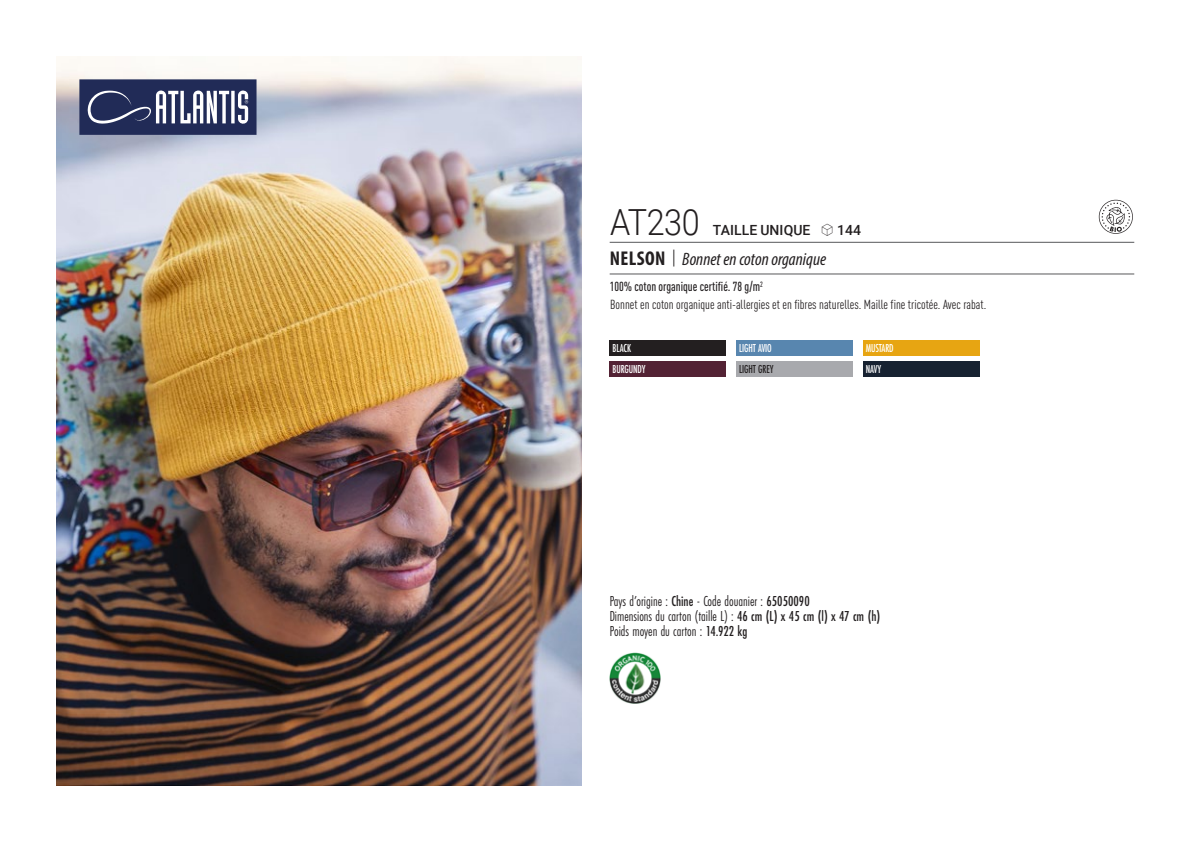
<style>
.page{position:relative;width:1191px;height:842px;background:#fff}
.page>*{position:absolute;margin:0;border:0;box-sizing:border-box;transform-origin:0 0}
.t1{font:300 36px "Roboto";letter-spacing:-.015em;color:#231f20;scale:.9 1}
.t2{font:italic 18px "Myriad Variable Concept";color:#231f20}
.t3{font:15px "Futura PT Cond";color:#231f20;scale:.95 1}
.t4{font:500 14px "Roboto";letter-spacing:.005em;color:#231f20}
.t5{font:condensed 13px "DIN Pro";color:#231f20}
.grammage_2020{font:500 condensed 13px "DIN Pro";color:#231f20;scale:.95 1}
.Coloris_nuancier_bla{font:500 12px "Futura PT Cond";letter-spacing:-.01em;color:#fff;scale:.9 1}
.Coloris_nuancier{font:500 12px "Futura PT Cond";letter-spacing:-.01em;color:#231f20;scale:.9 1}
.s1{font-family:"Linotype Shapeshifter";font-weight:400;font-size:16px}
.s2{font-family:"Myriad Pro";font-weight:700;font-style:normal;font-stretch:condensed;font-size:20px}
.s3{font-family:"Roboto Condensed";font-weight:300;font-style:normal;font-size:20px}
.s4{font-weight:500}
</style>
<div class="page">
<img style="left:57px;top:57px;width:524px;height:728px">
<div style="left:609px;top:340px;width:117px;height:16px;background:#231f20"></div>
<div style="left:609px;top:362px;width:117px;height:15px;background:#532234"></div>
<div style="left:736px;top:340px;width:116px;height:16px;background:#5886af"></div>
<div style="left:736px;top:362px;width:116px;height:15px;background:#a8a9ad"></div>
<div style="left:863px;top:340px;width:116px;height:16px;background:#e7a512"></div>
<div style="left:863px;top:362px;width:116px;height:15px;background:#172231"></div>
<svg style="left:1098px;top:200px;width:34px;height:34px"></svg>
<svg style="left:79px;top:79px;width:177px;height:56px;background:#4a5276"></svg>
<img style="left:609px;top:653px;width:51px;height:50px">
<hr style="left:609px;top:242px;width:525px;height:1px;background:#57585a">
<hr style="left:609px;top:274px;width:525px;height:1px;background:#57585a">
<p class="t1" style="left:610px;top:197px;width:101px">AT230</p>
<p class="t4" style="left:713px;top:220px;width:150px">TAILLE UNIQUE <span class="s1">S</span> 144</p>
<p class="t2" style="left:610px;top:249px;width:218px"><span class="s2">NELSON</span> <span class="s3">|</span> Bonnet en coton organique</p>
<p class="grammage_2020" style="left:609px;top:277px;width:163px">100% coton organique certifié. 78 g/m<sup>2</sup></p>
<p class="t5" style="left:610px;top:295px;width:377px">Bonnet en coton organique anti-allergies et en fibres naturelles. Maille fine tricotée. Avec rabat.</p>
<p class="Coloris_nuancier_bla" style="left:612px;top:341px;width:22px">BLACK</p>
<p class="Coloris_nuancier_bla" style="left:612px;top:362px;width:38px">BURGUNDY</p>
<p class="Coloris_nuancier_bla" style="left:739px;top:341px;width:38px">LIGHT AVIO</p>
<p class="Coloris_nuancier" style="left:739px;top:362px;width:40px">LIGHT GREY</p>
<p class="Coloris_nuancier_bla" style="left:866px;top:341px;width:33px">MUSTARD</p>
<p class="Coloris_nuancier_bla" style="left:866px;top:362px;width:18px">NAVY</p>
<p class="t3" style="left:609px;top:592px;width:212px">Pays d’origine : <span class="s4">Chine</span> - Code douanier : <span class="s4">65050090</span></p>
<p class="t3" style="left:609px;top:607px;width:286px">Dimensions du carton (taille L) : <span class="s4">46 cm (L) x 45 cm (l) x 47 cm (h)</span></p>
<p class="t3" style="left:609px;top:622px;width:146px">Poids moyen du carton : <span class="s4">14.922 kg</span></p>
</div>
